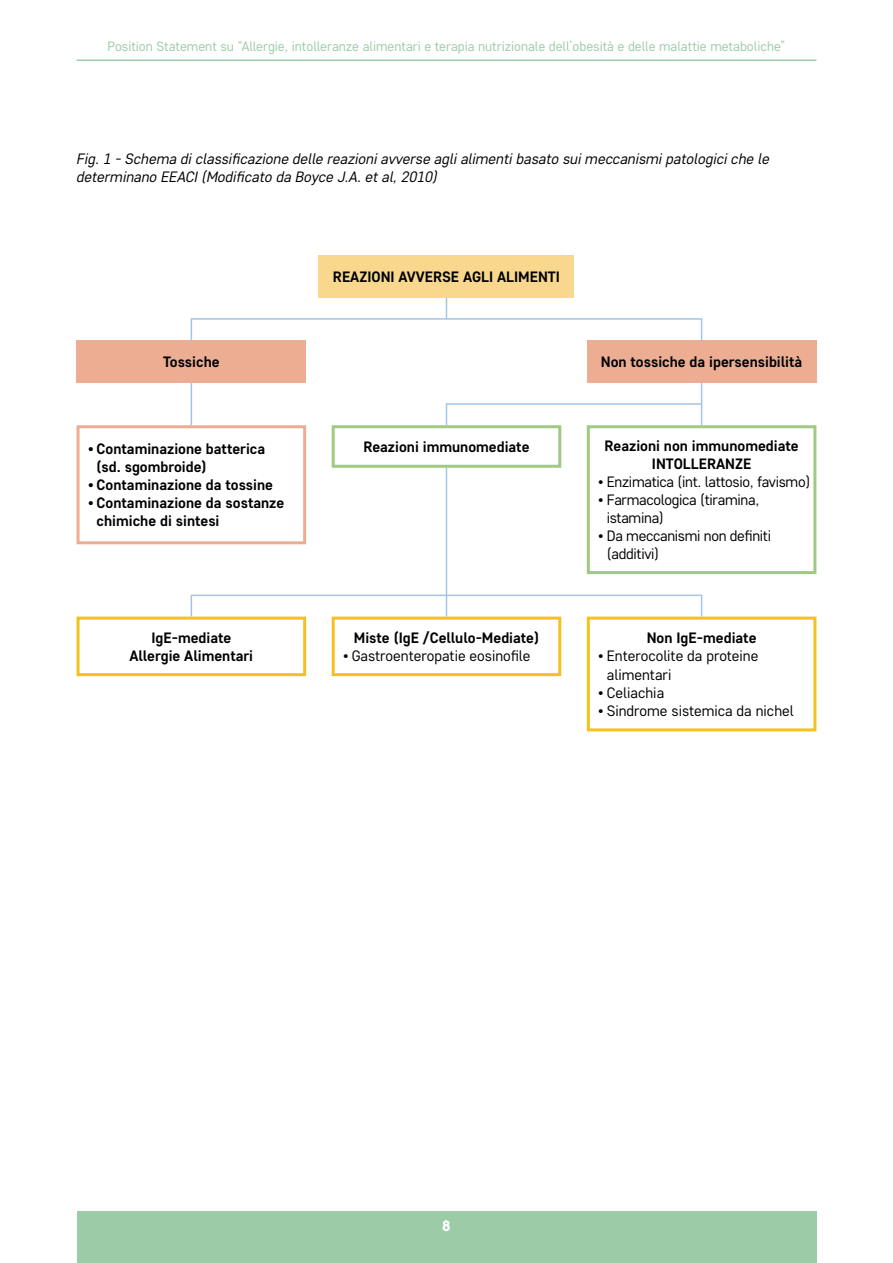
<style>
.page{position:relative;width:893px;height:1263px;background:#fff}
.page>*{position:absolute;margin:0;border:0;box-sizing:border-box;transform-origin:0 0}
.t1{font:700 15px/18px "Core Sans D55";color:#000}
.t2{font:15px/18px "Core Sans D35";letter-spacing:-.01em;color:#000}
.t3{font:italic 15px/18px "Core Sans D35";color:#000}
.t4{font:900 15px "Core Sans D75";color:#fff}
.t5{font:13.5px "Core Sans D35";color:#9ccba8}
</style>
<div class="page">
<hr style="left:77px;top:60px;width:739px;height:1px;background:#9ccba8">
<div style="left:77px;top:1212px;width:739px;height:51px;background:#9ccba8"></div>
<div style="left:319px;top:255px;width:255px;height:43px;background:#f9d88d"></div>
<div style="left:77px;top:340px;width:229px;height:43px;background:#edad93"></div>
<div style="left:77px;top:425px;width:229px;height:119px;border:3px solid #edad93"></div>
<div style="left:332px;top:425px;width:229px;height:43px;border:3px solid #a0ca82"></div>
<div style="left:332px;top:617px;width:229px;height:59px;border:3px solid #f4c121"></div>
<div style="left:587px;top:617px;width:229px;height:114px;border:3px solid #f4c121"></div>
<div style="left:77px;top:617px;width:229px;height:59px;border:3px solid #f4c121"></div>
<div style="left:587px;top:425px;width:229px;height:149px;border:3px solid #a0ca82"></div>
<div style="left:587px;top:340px;width:229px;height:43px;background:#edad93"></div>
<div style="left:191px;top:318px;width:511px;height:23px;border:2px solid #a4c5e5"></div>
<svg style="left:446px;top:298px;width:1px;height:21px"></svg>
<hr style="left:191px;top:383px;width:1px;height:42px;background:#a4c5e5">
<hr style="left:701px;top:383px;width:1px;height:42px;background:#a4c5e5">
<svg style="left:445px;top:402px;width:258px;height:25px"></svg>
<div style="left:191px;top:595px;width:511px;height:22px;border:2px solid #a4c5e5"></div>
<hr style="left:446px;top:468px;width:1px;height:149px;background:#a4c5e5">
<p class="t5" style="left:107px;top:38px;width:680px">Position Statement su “Allergie, intolleranze alimentari e terapia nutrizionale dell’obesità e delle malattie metaboliche”</p>
<p class="t3" style="left:77px;top:149px;width:694px">Fig. 1 - Schema di classificazione delle reazioni avverse agli alimenti basato sui meccanismi patologici che le determinano EEACI (Modificato da Boyce J.A. et al, 2010)</p>
<p class="t1" style="left:333px;top:267px;width:229px">REAZIONI AVVERSE AGLI ALIMENTI</p>
<p class="t1" style="left:163px;top:352px;width:58px">Tossiche</p>
<p class="t1" style="left:601px;top:352px;width:203px">Non tossiche da ipersensibilità</p>
<p class="t1" style="left:97px;top:439px;width:170px;text-indent:-9px">• Contaminazione batterica (sd. sgombroide)</p>
<p class="t1" style="left:88px;top:475px;width:187px">• Contaminazione da tossine</p>
<p class="t1" style="left:97px;top:493px;width:189px;text-indent:-9px">• Contaminazione da sostanze chimiche di sintesi</p>
<p class="t1" style="left:363px;top:437px;width:168px">Reazioni immunomediate</p>
<p class="t1" style="left:605px;top:436px;width:196px;text-align:center">Reazioni non immunomediate<br>INTOLLERANZE</p>
<p class="t2" style="left:598px;top:472px;width:213px">• Enzimatica (int. lattosio, favismo)</p>
<p class="t2" style="left:607px;top:490px;width:154px;text-indent:-9px">• Farmacologica (tiramina, istamina)</p>
<p class="t2" style="left:607px;top:526px;width:166px;text-indent:-9px">• Da meccanismi non definiti (additivi)</p>
<p class="t1" style="left:129px;top:628px;width:125px;text-align:center">IgE-mediate<br>Allergie Alimentari</p>
<p class="t1" style="left:354px;top:628px;width:187px">Miste (IgE /Cellulo-Mediate)</p>
<p class="t2" style="left:343px;top:646px;width:189px">• Gastroenteropatie eosinofile</p>
<p class="t1" style="left:647px;top:629px;width:111px">Non IgE-mediate</p>
<p class="t2" style="left:607px;top:647px;width:153px;text-indent:-9px">• Enterocolite da proteine alimentari</p>
<p class="t2" style="left:598px;top:683px;width:67px">• Celiachia</p>
<p class="t2" style="left:598px;top:701px;width:197px">• Sindrome sistemica da nichel</p>
<p class="t4" style="left:442px;top:1216px;width:10px">8</p>
</div>
